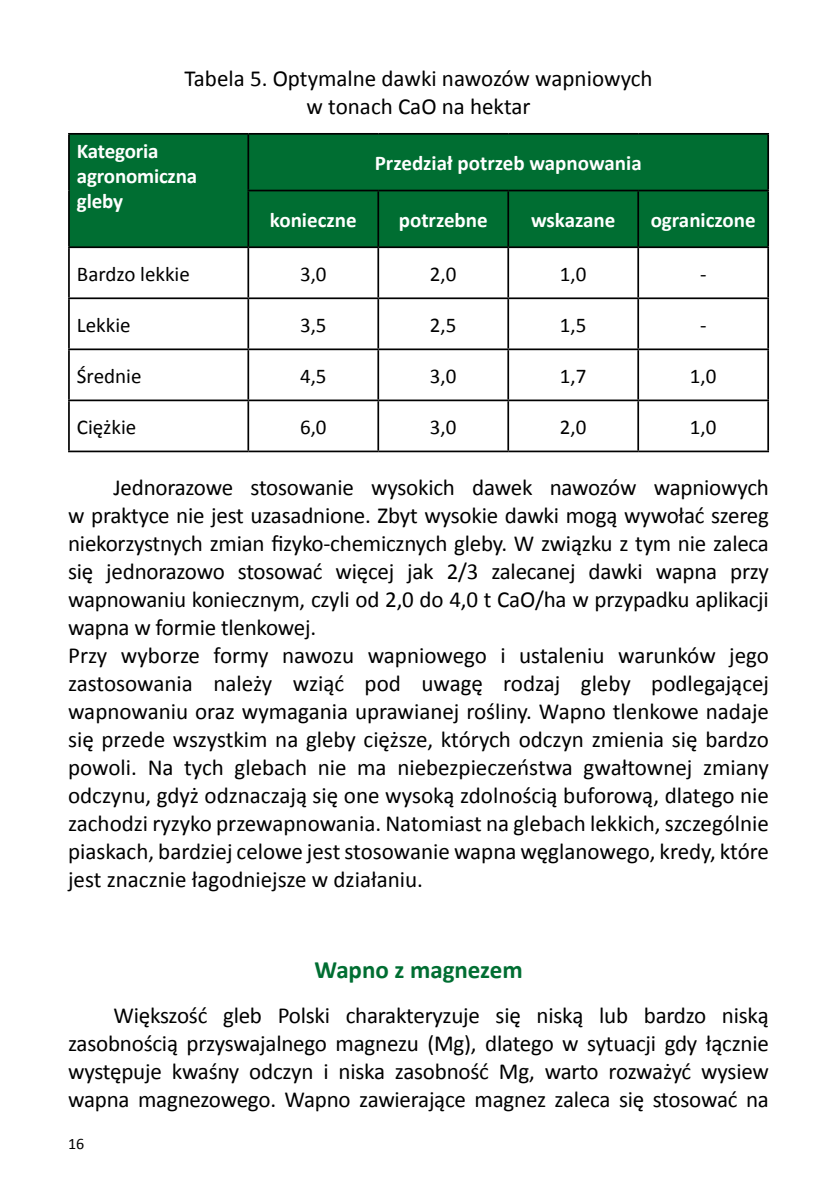
<style>
.page{position:relative;width:840px;height:1191px;background:#fff}
.page>*{position:absolute;margin:0;border:0;box-sizing:border-box;transform-origin:0 0}
.t1{font:700 25px "Calibri";letter-spacing:-.005em;color:#006e32}
.t2{font:23px/28px "Calibri";letter-spacing:-.01em;color:#000;text-align:center}
.t3{font:700 21px/25.2px "Calibri";color:#fff}
.t4{font:21px "Calibri";color:#000}
.t5{font:16px "Calibri";color:#000}
</style>
<div class="page">
<div style="left:70px;top:135px;width:696px;height:111px;background:#006e32"></div>
<hr style="left:68px;top:133px;width:180px;height:2px;background:#000">
<hr style="left:68px;top:135px;width:2px;height:55px;background:#000">
<hr style="left:248px;top:133px;width:130px;height:2px;background:#000">
<hr style="left:247px;top:135px;width:2px;height:55px;background:#000">
<hr style="left:378px;top:133px;width:130px;height:2px;background:#000">
<hr style="left:508px;top:133px;width:130px;height:2px;background:#000">
<hr style="left:638px;top:133px;width:130px;height:2px;background:#000">
<hr style="left:766px;top:135px;width:2px;height:55px;background:#000">
<hr style="left:68px;top:190px;width:2px;height:56px;background:#000">
<hr style="left:247px;top:190px;width:131px;height:1px;background:#000">
<hr style="left:247px;top:191px;width:2px;height:55px;background:#000">
<hr style="left:378px;top:190px;width:130px;height:1px;background:#000">
<hr style="left:377px;top:191px;width:2px;height:55px;background:#000">
<hr style="left:508px;top:190px;width:130px;height:1px;background:#000">
<hr style="left:507px;top:191px;width:2px;height:55px;background:#000">
<hr style="left:638px;top:190px;width:130px;height:1px;background:#000">
<hr style="left:637px;top:191px;width:1px;height:55px;background:#000">
<hr style="left:766px;top:191px;width:2px;height:55px;background:#000">
<hr style="left:68px;top:246px;width:180px;height:2px;background:#000">
<hr style="left:68px;top:248px;width:2px;height:49px;background:#000">
<hr style="left:248px;top:246px;width:130px;height:2px;background:#000">
<hr style="left:247px;top:248px;width:2px;height:49px;background:#000">
<hr style="left:378px;top:246px;width:130px;height:2px;background:#000">
<hr style="left:377px;top:248px;width:2px;height:49px;background:#000">
<hr style="left:508px;top:246px;width:130px;height:2px;background:#000">
<hr style="left:507px;top:248px;width:2px;height:49px;background:#000">
<hr style="left:638px;top:246px;width:130px;height:2px;background:#000">
<hr style="left:637px;top:248px;width:1px;height:49px;background:#000">
<hr style="left:766px;top:248px;width:2px;height:49px;background:#000">
<hr style="left:68px;top:297px;width:180px;height:2px;background:#000">
<hr style="left:68px;top:299px;width:2px;height:49px;background:#000">
<hr style="left:248px;top:297px;width:130px;height:2px;background:#000">
<hr style="left:247px;top:299px;width:2px;height:49px;background:#000">
<hr style="left:378px;top:297px;width:130px;height:2px;background:#000">
<hr style="left:377px;top:299px;width:2px;height:49px;background:#000">
<hr style="left:508px;top:297px;width:130px;height:2px;background:#000">
<hr style="left:507px;top:299px;width:2px;height:49px;background:#000">
<hr style="left:638px;top:297px;width:130px;height:2px;background:#000">
<hr style="left:637px;top:299px;width:1px;height:49px;background:#000">
<hr style="left:766px;top:299px;width:2px;height:49px;background:#000">
<hr style="left:68px;top:348px;width:180px;height:2px;background:#000">
<hr style="left:68px;top:350px;width:2px;height:49px;background:#000">
<hr style="left:248px;top:348px;width:130px;height:2px;background:#000">
<hr style="left:247px;top:350px;width:2px;height:49px;background:#000">
<hr style="left:378px;top:348px;width:130px;height:2px;background:#000">
<hr style="left:377px;top:350px;width:2px;height:49px;background:#000">
<hr style="left:508px;top:348px;width:130px;height:2px;background:#000">
<hr style="left:507px;top:350px;width:2px;height:49px;background:#000">
<hr style="left:638px;top:348px;width:130px;height:2px;background:#000">
<hr style="left:637px;top:350px;width:1px;height:49px;background:#000">
<hr style="left:766px;top:350px;width:2px;height:49px;background:#000">
<hr style="left:68px;top:399px;width:180px;height:2px;background:#000">
<hr style="left:68px;top:401px;width:2px;height:49px;background:#000">
<hr style="left:248px;top:399px;width:130px;height:2px;background:#000">
<hr style="left:247px;top:401px;width:2px;height:49px;background:#000">
<hr style="left:378px;top:399px;width:130px;height:2px;background:#000">
<hr style="left:377px;top:401px;width:2px;height:49px;background:#000">
<hr style="left:508px;top:399px;width:130px;height:2px;background:#000">
<hr style="left:507px;top:401px;width:2px;height:49px;background:#000">
<hr style="left:638px;top:399px;width:130px;height:2px;background:#000">
<hr style="left:637px;top:401px;width:1px;height:49px;background:#000">
<hr style="left:766px;top:401px;width:2px;height:49px;background:#000">
<hr style="left:68px;top:450px;width:180px;height:2px;background:#000">
<hr style="left:248px;top:450px;width:130px;height:2px;background:#000">
<hr style="left:378px;top:450px;width:130px;height:2px;background:#000">
<hr style="left:508px;top:450px;width:130px;height:2px;background:#000">
<hr style="left:638px;top:450px;width:130px;height:2px;background:#000">
<p class="t2" style="left:184px;top:63px;width:469px">Tabela 5. Optymalne dawki nawozów wapniowych w tonach CaO na hektar</p>
<p class="t3" style="left:77px;top:137px;width:122px">Kategoria agronomiczna gleby</p>
<p class="t3" style="left:374px;top:149px;width:268px">Przedział potrzeb wapnowania</p>
<p class="t3" style="left:270px;top:206px;width:88px">konieczne</p>
<p class="t3" style="left:398px;top:206px;width:90px">potrzebne</p>
<p class="t3" style="left:530px;top:206px;width:86px">wskazane</p>
<p class="t3" style="left:650px;top:206px;width:106px">ograniczone</p>
<p class="t4" style="left:77px;top:261px;width:114px">Bardzo lekkie</p>
<p class="t4" style="left:300px;top:261px;width:28px">3,0</p>
<p class="t4" style="left:430px;top:261px;width:28px">2,0</p>
<p class="t4" style="left:559px;top:261px;width:28px">1,0</p>
<p class="t4" style="left:699px;top:261px;width:8px">-</p>
<p class="t4" style="left:77px;top:312px;width:55px">Lekkie</p>
<p class="t4" style="left:300px;top:312px;width:28px">3,5</p>
<p class="t4" style="left:430px;top:312px;width:28px">2,5</p>
<p class="t4" style="left:559px;top:312px;width:28px">1,5</p>
<p class="t4" style="left:699px;top:312px;width:8px">-</p>
<p class="t4" style="left:77px;top:363px;width:66px">Średnie</p>
<p class="t4" style="left:300px;top:363px;width:28px">4,5</p>
<p class="t4" style="left:430px;top:363px;width:28px">3,0</p>
<p class="t4" style="left:559px;top:363px;width:28px">1,7</p>
<p class="t4" style="left:689px;top:363px;width:28px">1,0</p>
<p class="t4" style="left:77px;top:414px;width:61px">Ciężkie</p>
<p class="t4" style="left:300px;top:414px;width:28px">6,0</p>
<p class="t4" style="left:430px;top:414px;width:28px">3,0</p>
<p class="t4" style="left:559px;top:414px;width:28px">2,0</p>
<p class="t4" style="left:689px;top:414px;width:28px">1,0</p>
<p class="t2" style="left:68px;top:472px;width:702px;text-align:left;text-indent:45px">Jednorazowe stosowanie wysokich dawek nawozów wapniowych w praktyce nie jest uzasadnione. Zbyt wysokie dawki mogą wywołać szereg niekorzystnych zmian fizyko-chemicznych gleby. W związku z tym nie zaleca się jednorazowo stosować więcej jak 2/3 zalecanej dawki wapna przy wapnowaniu koniecznym, czyli od 2,0 do 4,0 t CaO/ha w przypadku aplikacji wapna w formie tlenkowej.<br>Przy wyborze formy nawozu wapniowego i ustaleniu warunków jego zastosowania należy wziąć pod uwagę rodzaj gleby podlegającej wapnowaniu oraz wymagania uprawianej rośliny. Wapno tlenkowe nadaje się przede wszystkim na gleby cięższe, których odczyn zmienia się bardzo powoli. Na tych glebach nie ma niebezpieczeństwa gwałtownej zmiany odczynu, gdyż odznaczają się one wysoką zdolnością buforową, dlatego nie zachodzi ryzyko przewapnowania. Natomiast na glebach lekkich, szczególnie piaskach, bardziej celowe jest stosowanie wapna węglanowego, kredy, które jest znacznie łagodniejsze w działaniu.</p>
<p class="t1" style="left:314px;top:954px;width:210px">Wapno z magnezem</p>
<p class="t2" style="left:68px;top:1000px;width:702px;text-align:justify;text-indent:45px">Większość gleb Polski charakteryzuje się niską lub bardzo niską zasobnością przyswajalnego magnezu (Mg), dlatego w sytuacji gdy łącznie występuje kwaśny odczyn i niska zasobność Mg, warto rozważyć wysiew wapna magnezowego. Wapno zawierające magnez zaleca się stosować na</p>
<p class="t5" style="left:68px;top:1133px;width:18px">16</p>
</div>
